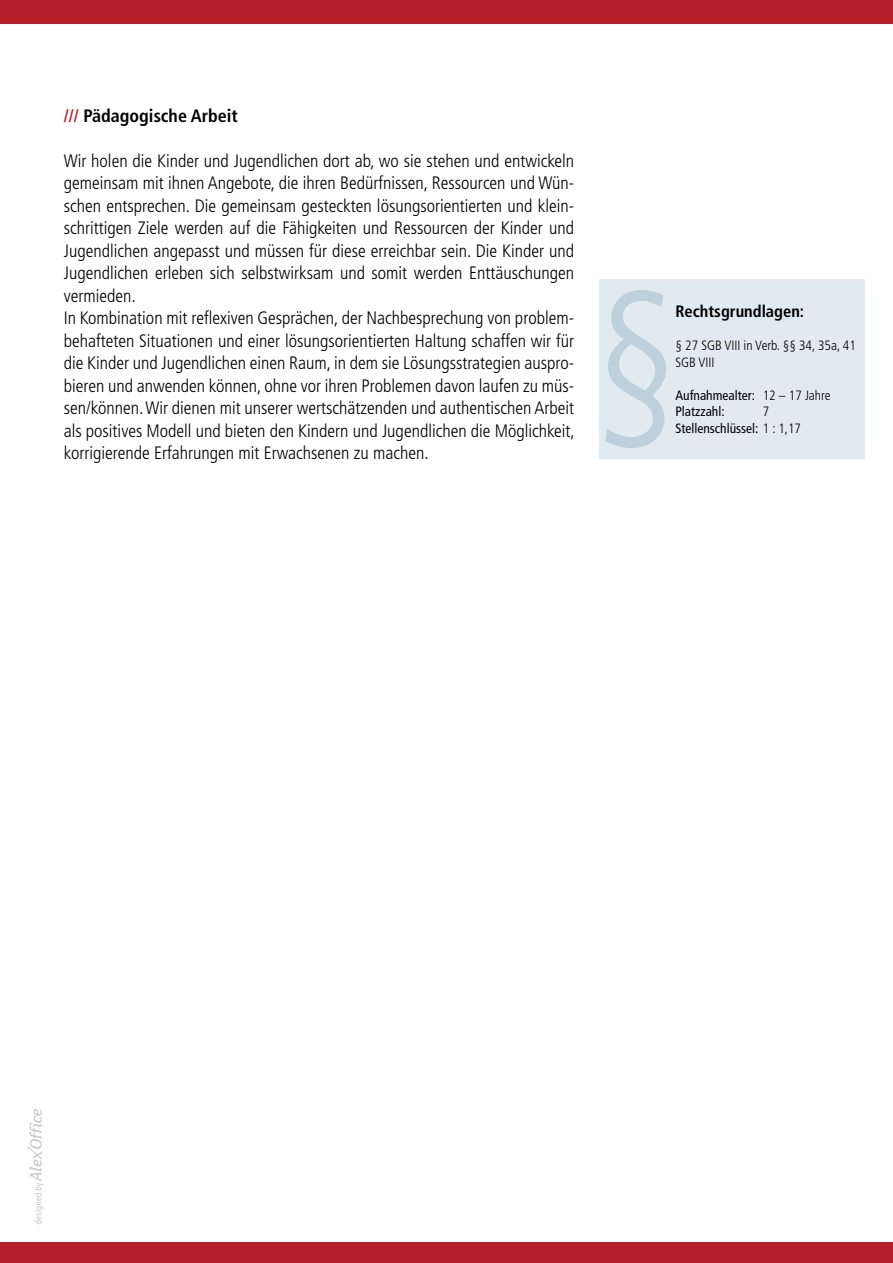
<style>
.page{position:relative;width:893px;height:1263px;background:#fff}
.page>*{position:absolute;margin:0;border:0;box-sizing:border-box;transform-origin:0 0}
.t1{font:300 condensed 189.3px "Frutiger LT Std";color:#bdd0dc}
.t2{font:300 condensed 18px/22.5px "Frutiger LT Std";color:#000}
.t3{font:700 condensed 18px "Frutiger LT Std";color:#000}
.t4{font:700 condensed 16.5px "Frutiger LT Std";color:#000}
.t5{font:condensed 13.5px/16.5px "Frutiger LT Std";color:#000}
.t6{font:300 condensed 13.5px/16.5px "Frutiger LT Std";color:#000}
.s1{color:#b61f29}
.s2{font-weight:300}
</style>
<div class="page">
<div style="left:0;top:1242px;width:893px;height:21px;background:#b61f29"></div>
<div style="left:0;top:0;width:893px;height:23px;background:#b61f29"></div>
<svg style="left:28px;top:1109px;width:16px;height:115px"></svg>
<div style="left:600px;top:279px;width:265px;height:180px;background:#e1eaf0"></div>
<p class="t3" style="left:64px;top:105px;width:175px"><span class="s1">///</span> Pädagogische Arbeit</p>
<p class="t2" style="left:64px;top:149px;width:512px">Wir holen die Kinder und Jugendlichen dort ab, wo sie stehen und entwickeln gemeinsam mit ihnen Angebote, die ihren Bedürfnissen, Ressourcen und Wün&shy;schen entsprechen. Die gemeinsam gesteckten lösungsorientierten und klein&shy;schrittigen Ziele werden auf die Fähigkeiten und Ressourcen der Kinder und Jugendlichen angepasst und müssen für diese erreichbar sein. Die Kinder und Jugendlichen erleben sich selbstwirksam und somit werden Enttäuschungen vermieden.<br>In Kombination mit reflexiven Gesprächen, der Nachbesprechung von problem&shy;behafteten Situationen und einer lösungsorientierten Haltung schaffen wir für die Kinder und Jugendlichen einen Raum, in dem sie Lösungsstrategien auspro&shy;bieren und anwenden können, ohne vor ihren Problemen davon laufen zu müs&shy;sen/können. Wir dienen mit unserer wertschätzenden und authentischen Arbeit als positives Modell und bieten den Kindern und Jugendlichen die Möglichkeit, korrigierende Erfahrungen mit Erwachsenen zu machen.</p>
<h1 class="t1" style="left:590px;top:251px;width:92px">§</h1>
<p class="t4" style="left:675px;top:302px;width:130px">Rechtsgrundlagen:</p>
<p class="t6" style="left:675px;top:337px;width:182px">§ 27 SGB VIII in Verb. §§ 34, 35a, 41<br>SGB VIII</p>
<p class="t5" style="left:675px;top:387px;width:157px">Aufnahmealter: <span class="s2">12 – 17 Jahre<br></span>Platzzahl:</p>
<p class="t6" style="left:763px;top:403px;width:8px">7</p>
<p class="t5" style="left:675px;top:420px;width:127px">Stellenschlüssel: <span class="s2">1 : 1,17</span></p>
</div>
